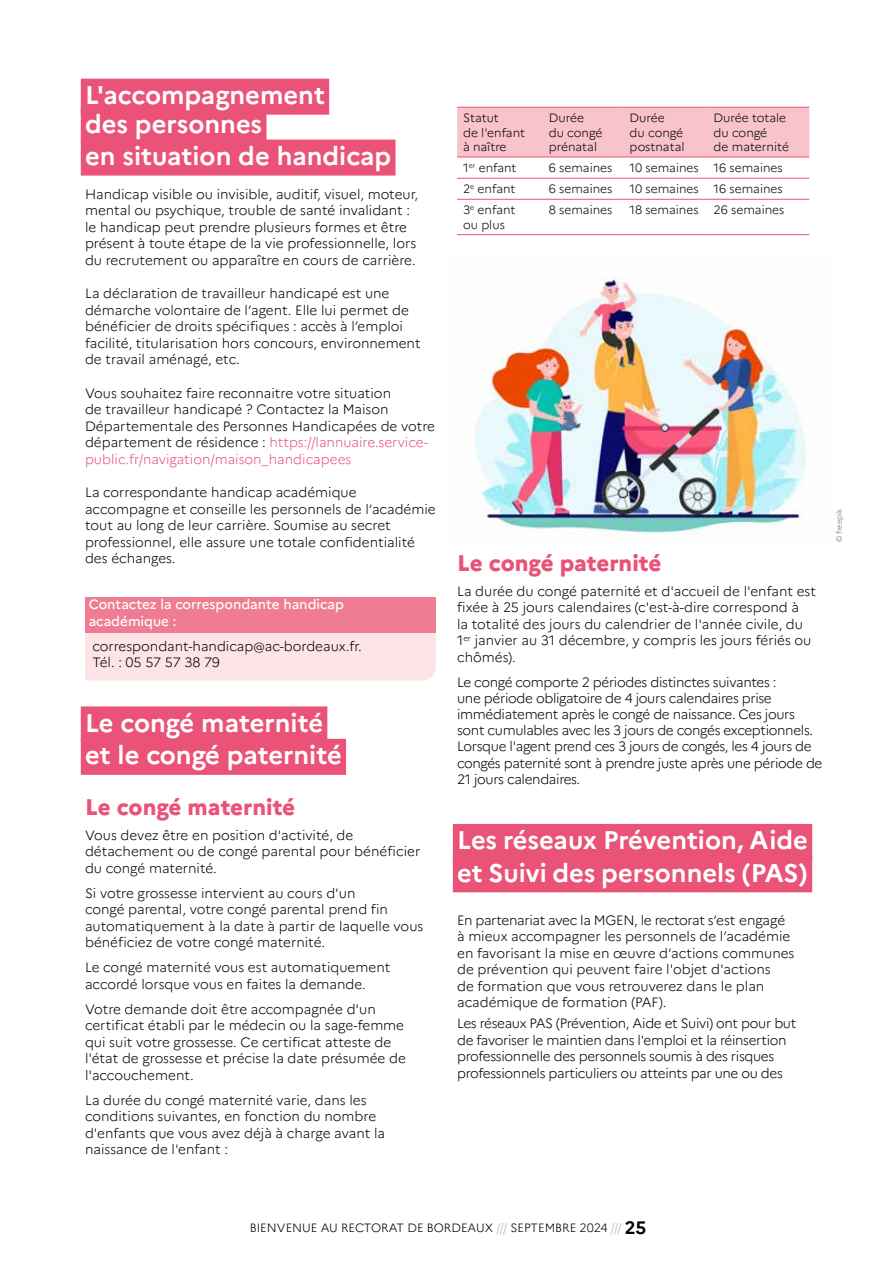
<style>
.page{position:relative;width:893px;height:1263px;background:#fff}
.page>*{position:absolute;margin:0;border:0;box-sizing:border-box;transform-origin:0 0}
.t1{font:700 25.5px/32.4px "Marianne";color:#fff}
.t2{font:800 22.5px "Marianne";color:#ea5278}
.t3{font:300 13.5px/16.5px "Marianne";color:#000}
.t4{font:300 13.5px/16.2px "Marianne";letter-spacing:-.025em;color:#000}
.t5{font:500 13.5px/16.5px "Marianne";color:#fff}
.t6{font:300 12px/14.4px "Marianne";color:#000}
.t7{font:300 7.5px "Marianne";color:#706f6f}
.s1{color:#ea5278}
.s2{color:#b3b2b2}
.s3{font-weight:700;font-size:18px}
</style>
<div class="page">
<img style="left:475px;top:276px;width:332px;height:262px">
<div style="left:85px;top:632px;width:351px;height:48px;background:#fce4e7"></div>
<div style="left:85px;top:597px;width:351px;height:35px;background:#ef7c93"></div>
<div style="left:81px;top:79px;width:248px;height:36px;background:#ea5278"></div>
<div style="left:81px;top:107px;width:185px;height:36px;background:#ea5278"></div>
<div style="left:81px;top:140px;width:314px;height:36px;background:#ea5278"></div>
<div style="left:81px;top:706px;width:246px;height:36px;background:#ea5278"></div>
<div style="left:81px;top:739px;width:265px;height:36px;background:#ea5278"></div>
<div style="left:457px;top:108px;width:352px;height:49px;background:#f8c3cb"></div>
<hr style="left:457px;top:107px;width:86px;height:1px;background:#ea5278">
<hr style="left:543px;top:107px;width:81px;height:1px;background:#ea5278">
<hr style="left:624px;top:107px;width:84px;height:1px;background:#ea5278">
<hr style="left:708px;top:107px;width:101px;height:1px;background:#ea5278">
<hr style="left:457px;top:157px;width:86px;height:1px;background:#ea5278">
<hr style="left:543px;top:157px;width:81px;height:1px;background:#ea5278">
<hr style="left:624px;top:157px;width:84px;height:1px;background:#ea5278">
<hr style="left:708px;top:157px;width:101px;height:1px;background:#ea5278">
<hr style="left:457px;top:178px;width:86px;height:1px;background:#ea5278">
<hr style="left:543px;top:178px;width:81px;height:1px;background:#ea5278">
<hr style="left:624px;top:178px;width:84px;height:1px;background:#ea5278">
<hr style="left:708px;top:178px;width:101px;height:1px;background:#ea5278">
<hr style="left:457px;top:199px;width:86px;height:1px;background:#ea5278">
<hr style="left:543px;top:199px;width:81px;height:1px;background:#ea5278">
<hr style="left:624px;top:199px;width:84px;height:1px;background:#ea5278">
<hr style="left:708px;top:199px;width:101px;height:1px;background:#ea5278">
<hr style="left:457px;top:234px;width:86px;height:1px;background:#ea5278">
<hr style="left:543px;top:234px;width:81px;height:1px;background:#ea5278">
<hr style="left:624px;top:234px;width:84px;height:1px;background:#ea5278">
<hr style="left:708px;top:234px;width:101px;height:1px;background:#ea5278">
<div style="left:453px;top:824px;width:359px;height:36px;background:#ea5278"></div>
<div style="left:453px;top:856px;width:359px;height:36px;background:#ea5278"></div>
<h1 class="t1" style="left:85px;top:79px;width:241px;line-height:28.5px">L'accompagnement des personnes</h1>
<h1 class="t1" style="left:85px;top:138px;width:308px">en situation de handicap</h1>
<p class="t3" style="left:85px;top:184px;width:335px">Handicap visible ou invisible, auditif, visuel, moteur, mental ou psychique, trouble de santé invalidant : le handicap peut prendre plusieurs formes et être présent à toute étape de la vie professionnelle, lors du recrutement ou apparaître en cours de carrière.</p>
<p class="t3" style="left:85px;top:284px;width:337px">La déclaration de travailleur handicapé est une démarche volontaire de l’agent. Elle lui permet de bénéficier de droits spécifiques : accès à l’emploi facilité, titularisation hors concours, environnement de travail aménagé, etc.</p>
<p class="t3" style="left:85px;top:383px;width:351px">Vous souhaitez faire reconnaitre votre situation<br>de travailleur handicapé ? Contactez la Maison Départementale des Personnes Handicapées de votre département de résidence : <span class="s1">https://lannuaire.service&shy;public.fr/navigation/maison_handicapees</span></p>
<p class="t3" style="left:85px;top:483px;width:352px">La correspondante handicap académique accompagne et conseille les personnels de l’académie tout au long de leur carrière. Soumise au secret professionnel, elle assure une totale confidentialité des échanges.</p>
<p class="t5" style="left:89px;top:595px;width:257px">Contactez la correspondante handicap académique :</p>
<p class="t3" style="left:92px;top:637px;width:271px">correspondant-handicap@ac-bordeaux.fr.<br>Tél. : 05 57 57 38 79</p>
<h1 class="t1" style="left:85px;top:705px;width:258px">Le congé maternité et le congé paternité</h1>
<h2 class="t2" style="left:85px;top:789px;width:212px">Le congé maternité</h2>
<p class="t3" style="left:85px;top:826px;width:337px">Vous devez être en position d'activité, de détachement ou de congé parental pour bénéficier du congé maternité.</p>
<p class="t3" style="left:85px;top:884px;width:340px">Si votre grossesse intervient au cours d'un<br>congé parental, votre congé parental prend fin automatiquement à la date à partir de laquelle vous bénéficiez de votre congé maternité.</p>
<p class="t3" style="left:85px;top:958px;width:307px">Le congé maternité vous est automatiquement accordé lorsque vous en faites la demande.</p>
<p class="t3" style="left:85px;top:1000px;width:322px">Votre demande doit être accompagnée d'un certificat établi par le médecin ou la sage-femme qui suit votre grossesse. Ce certificat atteste de l'état de grossesse et précise la date présumée de l'accouchement.</p>
<p class="t3" style="left:85px;top:1091px;width:302px">La durée du congé maternité varie, dans les conditions suivantes, en fonction du nombre d'enfants que vous avez déjà à charge avant la naissance de l'enfant :</p>
<p class="t6" style="left:463px;top:110px;width:64px">Statut<br>de l'enfant à naître</p>
<p class="t6" style="left:549px;top:110px;width:55px">Durée<br>du congé prénatal</p>
<p class="t6" style="left:630px;top:110px;width:56px">Durée<br>du congé postnatal</p>
<p class="t6" style="left:714px;top:110px;width:77px">Durée totale du congé<br>de maternité</p>
<p class="t6" style="left:463px;top:160px;width:55px">1<sup>er</sup> enfant</p>
<p class="t6" style="left:549px;top:160px;width:65px">6 semaines</p>
<p class="t6" style="left:630px;top:160px;width:155px">10 semaines 16 semaines</p>
<p class="t6" style="left:463px;top:181px;width:54px">2<sup>e</sup> enfant</p>
<p class="t6" style="left:549px;top:181px;width:65px">6 semaines</p>
<p class="t6" style="left:630px;top:181px;width:155px">10 semaines 16 semaines</p>
<p class="t6" style="left:463px;top:202px;width:54px">3<sup>e</sup> enfant ou plus</p>
<p class="t6" style="left:549px;top:202px;width:65px">8 semaines</p>
<p class="t6" style="left:630px;top:202px;width:156px">18 semaines 26 semaines</p>
<h2 class="t2" style="left:457px;top:545px;width:206px">Le congé paternité</h2>
<p class="t3" style="left:457px;top:582px;width:360px">La durée du congé paternité et d'accueil de l'enfant est fixée à 25 jours calendaires (c'est-à-dire correspond à<br>la totalité des jours du calendrier de l'année civile, du 1<sup>er</sup> janvier au 31 décembre, y compris les jours fériés ou chômés).</p>
<p class="t4" style="left:457px;top:672px;width:367px">Le congé comporte 2 périodes distinctes suivantes :<br>une période obligatoire de 4 jours calendaires prise immédiatement après le congé de naissance. Ces jours sont cumulables avec les 3 jours de congés exceptionnels.<br>Lorsque l'agent prend ces 3 jours de congés, les 4 jours de congés paternité sont à prendre juste après une période de 21 jours calendaires.</p>
<p class="t7" style="left:833px;top:542px;width:35px;rotate:-90deg">© freepik</p>
<h1 class="t1" style="left:457px;top:822px;width:352px">Les réseaux Prévention, Aide et Suivi des personnels (PAS)</h1>
<p class="t3" style="left:457px;top:911px;width:339px">En partenariat avec la MGEN, le rectorat s’est engagé à mieux accompagner les personnels de l’académie en favorisant la mise en œuvre d’actions communes de prévention qui peuvent faire l'objet d'actions<br>de formation que vous retrouverez dans le plan académique de formation (PAF).</p>
<p class="t4" style="left:457px;top:1014px;width:341px">Les réseaux PAS (Prévention, Aide et Suivi) ont pour but de favoriser le maintien dans l'emploi et la réinsertion professionnelle des personnels soumis à des risques professionnels particuliers ou atteints par une ou des</p>
<p class="t6" style="left:250px;top:1220px;width:398px">BIENVENUE AU RECTORAT DE BORDEAUX <span class="s2">///</span> SEPTEMBRE 2024 <span class="s2">///</span> <span class="s3">25</span></p>
</div>
